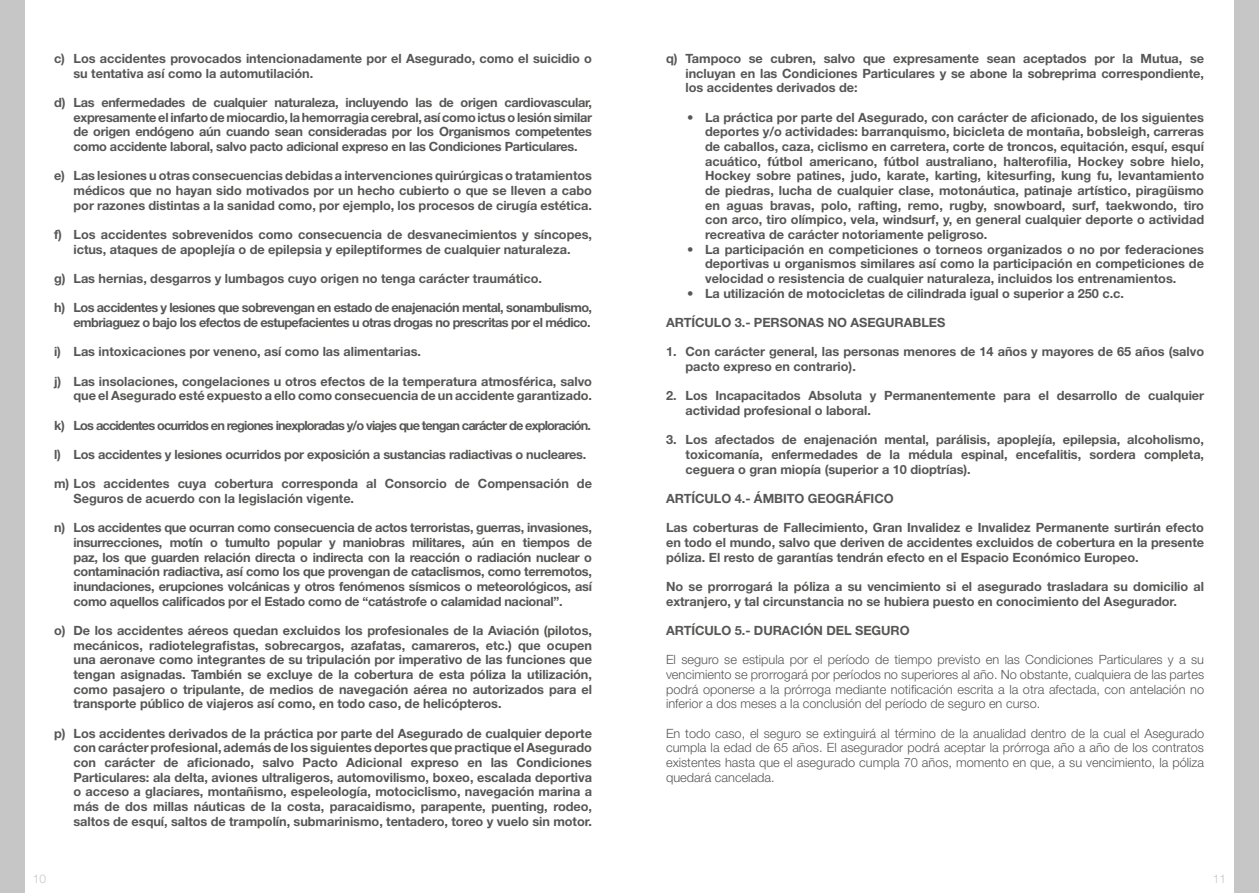
<style>
.page{position:relative;width:1259px;height:893px;background:#fff}
.page>*{position:absolute;margin:0;border:0;box-sizing:border-box;transform-origin:0 0}
.t1{font:700 12.75px/14.7px "Helvetica Neue LT Std";letter-spacing:-.005em;color:#575756;text-align:justify}
.t2{font:300 12.75px/14.7px "Helvetica Neue LT Std";color:#575756;text-align:justify}
.t3{font:700 12.75px/14.7px "Helvetica Neue LT Std";letter-spacing:-.045em;color:#575756;text-align:right}
.t4{font:700 12.75px "Helvetica Neue LT Std";letter-spacing:-.065em;color:#575756}
.t5{font:700 12.75px "Helvetica Neue LT Std";letter-spacing:-.025em;color:#575756}
.t6{font:300 12px "Helvetica Neue LT Std";color:#c6c6c6}
</style>
<div class="page">
<div style="left:0;top:0;width:25px;height:893px;background:#c6c6c6"></div>
<div style="left:1234px;top:0;width:25px;height:893px;background:#c6c6c6"></div>
<p class="t1" style="left:73px;top:51px;width:520px;text-indent:-19px">c) Los accidentes provocados intencionadamente por el Asegurado, como el suicidio o su tentativa así como la automutilación.</p>
<p class="t1" style="left:73px;top:95px;width:520px;text-indent:-19px">d) Las enfermedades de cualquier naturaleza, incluyendo las de origen cardiovascular, expresamente el infarto de miocardio, la hemorragia cerebral, así como ictus o lesión similar de origen endógeno aún cuando sean consideradas por los Organismos competentes como accidente laboral, salvo pacto adicional expreso en las Condiciones Particulares.</p>
<p class="t1" style="left:73px;top:168px;width:520px;text-indent:-19px">e) Las lesiones u otras consecuencias debidas a intervenciones quirúrgicas o tratamientos médicos que no hayan sido motivados por un hecho cubierto o que se lleven a cabo por razones distintas a la sanidad como, por ejemplo, los procesos de cirugía estética.</p>
<p class="t1" style="left:54px;top:227px;width:539px;text-align:center">f) Los accidentes sobrevenidos como consecuencia de desvanecimientos y síncopes, ictus, ataques de apoplejía o de epilepsia y epileptiformes de cualquier naturaleza.</p>
<p class="t1" style="left:54px;top:271px;width:489px">g) Las hernias, desgarros y lumbagos cuyo origen no tenga carácter traumático.</p>
<p class="t3" style="left:54px;top:300px;width:539px">h) Los accidentes y lesiones que sobrevengan en estado de enajenación mental, sonambulismo, embriaguez o bajo los efectos de estupefacientes u otras drogas no prescritas por el médico.</p>
<p class="t1" style="left:54px;top:344px;width:368px">i) Las intoxicaciones por veneno, así como las alimentarias.</p>
<p class="t1" style="left:54px;top:374px;width:539px;text-align:right">j) Las insolaciones, congelaciones u otros efectos de la temperatura atmosférica, salvo que el Asegurado esté expuesto a ello como consecuencia de un accidente garantizado.</p>
<p class="t4" style="left:54px;top:417px;width:538px">k) Los accidentes ocurridos en regiones inexploradas y/o viajes que tengan carácter de exploración.</p>
<p class="t5" style="left:54px;top:447px;width:534px">l) Los accidentes y lesiones ocurridos por exposición a sustancias radiactivas o nucleares.</p>
<p class="t1" style="left:73px;top:476px;width:520px;text-indent:-19px">m) Los accidentes cuya cobertura corresponda al Consorcio de Compensación de<br>Seguros de acuerdo con la legislación vigente.</p>
<p class="t1" style="left:73px;top:520px;width:520px;text-indent:-19px">n) Los accidentes que ocurran como consecuencia de actos terroristas, guerras, invasiones, insurrecciones, motín o tumulto popular y maniobras militares, aún en tiempos de paz, los que guarden relación directa o indirecta con la reacción o radiación nuclear o contaminación radiactiva, así como los que provengan de cataclismos, como terremotos, inundaciones, erupciones volcánicas y otros fenómenos sísmicos o meteorológicos, así como aquellos calificados por el Estado como de “catástrofe o calamidad nacional”.</p>
<p class="t1" style="left:73px;top:623px;width:520px;text-indent:-19px">o) De los accidentes aéreos quedan excluidos los profesionales de la Aviación (pilotos, mecánicos, radiotelegrafistas, sobrecargos, azafatas, camareros, etc.) que ocupen una aeronave como integrantes de su tripulación por imperativo de las funciones que tengan asignadas. También se excluye de la cobertura de esta póliza la utilización, como pasajero o tripulante, de medios de navegación aérea no autorizados para el transporte público de viajeros así como, en todo caso, de helicópteros.</p>
<p class="t1" style="left:73px;top:725px;width:520px;text-indent:-19px">p) Los accidentes derivados de la práctica por parte del Asegurado de cualquier deporte con carácter profesional, además de los siguientes deportes que practique el Asegurado con carácter de aficionado, salvo Pacto Adicional expreso en las Condiciones Particulares: ala delta, aviones ultraligeros, automovilismo, boxeo, escalada deportiva o acceso a glaciares, montañismo, espeleología, motociclismo, navegación marina a más de dos millas náuticas de la costa, paracaidismo, parapente, puenting, rodeo, saltos de esquí, saltos de trampolín, submarinismo, tentadero, toreo y vuelo sin motor.</p>
<p class="t1" style="left:685px;top:51px;width:520px;text-indent:-19px">q) Tampoco se cubren, salvo que expresamente sean aceptados por la Mutua, se incluyan en las Condiciones Particulares y se abone la sobreprima correspondiente, los accidentes derivados de:</p>
<p class="t1" style="left:705px;top:110px;width:500px;text-indent:-18px">• La práctica por parte del Asegurado, con carácter de aficionado, de los siguientes deportes y/o actividades: barranquismo, bicicleta de montaña, bobsleigh, carreras de caballos, caza, ciclismo en carretera, corte de troncos, equitación, esquí, esquí acuático, fútbol americano, fútbol australiano, halterofilia, Hockey sobre hielo, Hockey sobre patines, judo, karate, karting, kitesurfing, kung fu, levantamiento de piedras, lucha de cualquier clase, motonáutica, patinaje artístico, piragüismo en aguas bravas, polo, rafting, remo, rugby, snowboard, surf, taekwondo, tiro con arco, tiro olímpico, vela, windsurf, y, en general cualquier deporte o actividad recreativa de carácter notoriamente peligroso.</p>
<p class="t1" style="left:705px;top:242px;width:500px;text-indent:-18px">• La participación en competiciones o torneos organizados o no por federaciones deportivas u organismos similares así como la participación en competiciones de velocidad o resistencia de cualquier naturaleza, incluidos los entrenamientos.</p>
<p class="t1" style="left:687px;top:286px;width:438px">• La utilización de motocicletas de cilindrada igual o superior a 250 c.c.</p>
<p class="t1" style="left:666px;top:315px;width:281px">ARTÍCULO 3.- PERSONAS NO ASEGURABLES</p>
<p class="t1" style="left:685px;top:344px;width:520px;text-indent:-19px">1. Con carácter general, las personas menores de 14 años y mayores de 65 años (salvo pacto expreso en contrario).</p>
<p class="t1" style="left:685px;top:388px;width:520px;text-indent:-19px">2. Los Incapacitados Absoluta y Permanentemente para el desarrollo de cualquier actividad profesional o laboral.</p>
<p class="t1" style="left:685px;top:432px;width:520px;text-indent:-19px">3. Los afectados de enajenación mental, parálisis, apoplejía, epilepsia, alcoholismo, toxicomanía, enfermedades de la médula espinal, encefalitis, sordera completa, ceguera o gran miopía (superior a 10 dioptrías).</p>
<p class="t1" style="left:666px;top:491px;width:229px">ARTÍCULO 4.- ÁMBITO GEOGRÁFICO</p>
<p class="t1" style="left:666px;top:520px;width:539px">Las coberturas de Fallecimiento, Gran Invalidez e Invalidez Permanente surtirán efecto en todo el mundo, salvo que deriven de accidentes excluidos de cobertura en la presente póliza. El resto de garantías tendrán efecto en el Espacio Económico Europeo.</p>
<p class="t1" style="left:666px;top:579px;width:539px">No se prorrogará la póliza a su vencimiento si el asegurado trasladara su domicilio al extranjero, y tal circunstancia no se hubiera puesto en conocimiento del Asegurador.</p>
<p class="t1" style="left:666px;top:623px;width:245px">ARTÍCULO 5.- DURACIÓN DEL SEGURO</p>
<p class="t2" style="left:666px;top:652px;width:539px">El seguro se estipula por el período de tiempo previsto en las Condiciones Particulares y a su vencimiento se prorrogará por períodos no superiores al año. No obstante, cualquiera de las partes podrá oponerse a la prórroga mediante notificación escrita a la otra afectada, con antelación no inferior a dos meses a la conclusión del período de seguro en curso.</p>
<p class="t2" style="left:666px;top:725px;width:539px">En todo caso, el seguro se extinguirá al término de la anualidad dentro de la cual el Asegurado cumpla la edad de 65 años. El asegurador podrá aceptar la prórroga año a año de los contratos existentes hasta que el asegurado cumpla 70 años, momento en que, a su vencimiento, la póliza quedará cancelada.</p>
<p class="t6" style="left:33px;top:871px;width:15px">10</p>
<p class="t6" style="left:1213px;top:871px;width:15px">11</p>
</div>
